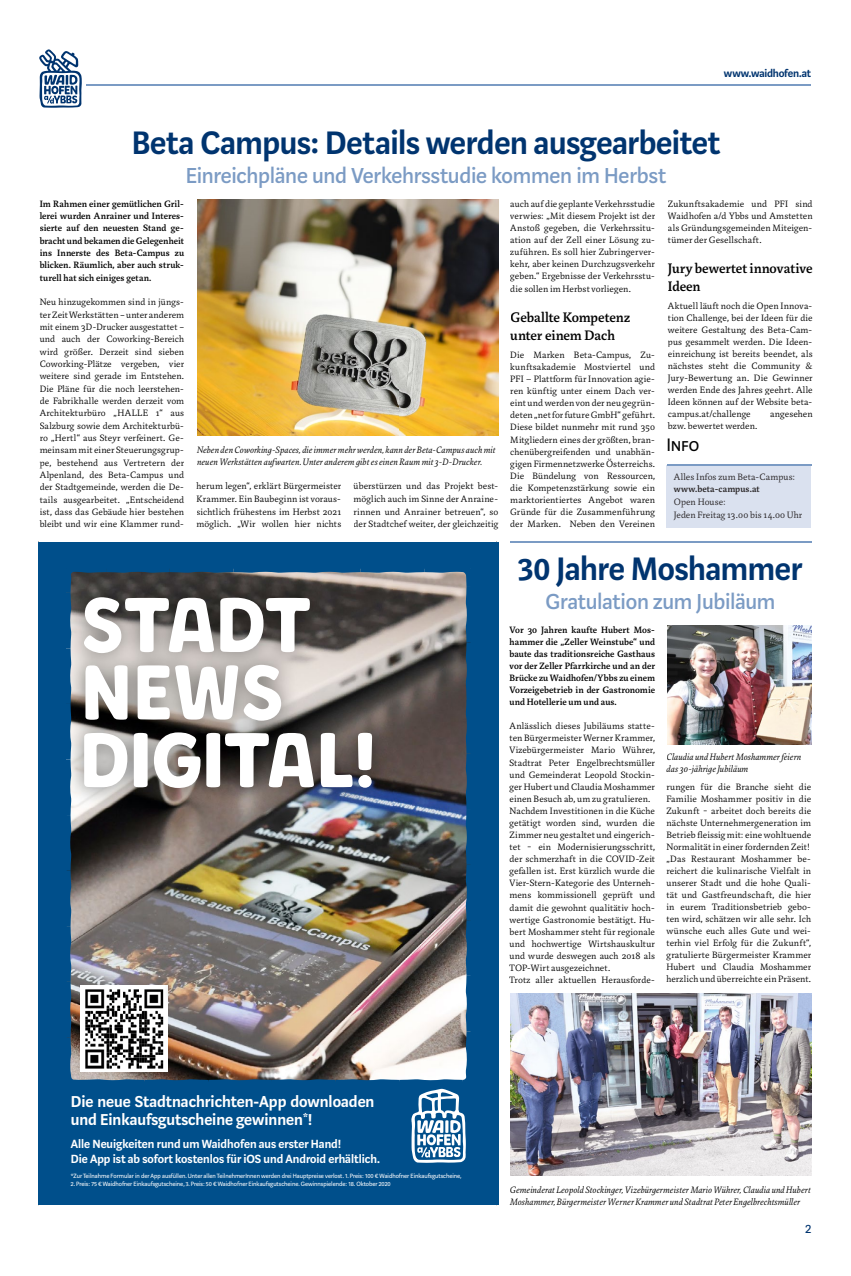
<style>
.page{position:relative;width:851px;height:1276px;background:#fff}
.page>*{position:absolute;margin:0;border:0;box-sizing:border-box;transform-origin:0 0}
.t1{font:76.7px/67.6px "Andri";color:#fff}
.t2{font:600 36px "Marat Sans";letter-spacing:-.01em;color:#00346f}
.t3{font:500 24px "Marat Sans";letter-spacing:-.01em;color:#7b9bc4}
.t4{font:20px "Marat Sans Regular Small Caps";color:#000}
.t5{font:600 17.5px/17.5px "Marat Sans";color:#fff}
.t6{font:500 15px/18.1px "Marat";color:#000}
.t7{font:14px "Marat Sans";color:#00346f}
.t8{font:600 13.1px/15.7px "Marat Sans";color:#fff}
.t9{font:600 12px "Marat Sans";letter-spacing:-.02em;color:#00346f}
.t10{font:300 10px/12.1px "Marat";letter-spacing:.01em;color:#000;text-align:justify}
.t11{font:500 10px/12.3px "Marat";letter-spacing:.01em;color:#000;text-align:justify}
.t12{font:italic 300 10px/12px "Marat";letter-spacing:.01em;color:#000}
.t13{font:300 10px/12.6px "Marat";letter-spacing:.01em;color:#231f20}
.t14{font:500 10px "Marat";letter-spacing:.015em;color:#231f20}
.t15{font:6.8px "Marat Sans";letter-spacing:-.005em;color:#fff}
</style>
<div class="page">
<hr style="left:86px;top:85px;width:725px;height:1px;background:#7b9bc4">
<svg style="left:39px;top:49px;width:43px;height:59px"></svg>
<img style="left:197px;top:199px;width:301px;height:237px">
<img style="left:510px;top:994px;width:301px;height:181px">
<div style="left:39px;top:542px;width:459px;height:663px;background:#004f8b"></div>
<img style="left:66px;top:568px;width:405px;height:595px">
<img style="left:81px;top:985px;width:86px;height:87px">
<div style="left:666px;top:465px;width:145px;height:62px;background:#dae1ef"></div>
<hr style="left:666px;top:464px;width:145px;height:1px;background:#7b9bc4">
<img style="left:667px;top:625px;width:144px;height:119px">
<hr style="left:509px;top:541px;width:302px;height:1px;background:#7b9bc4">
<p class="t9" style="left:723px;top:66px;width:89px">www.waidhofen.at</p>
<h2 class="t2" style="left:132px;top:124px;width:590px">Beta Campus: Details werden ausgearbeitet</h2>
<h3 class="t3" style="left:186px;top:163px;width:482px">Einreichpläne und Verkehrsstudie kommen im Herbst</h3>
<p class="t11" style="left:40px;top:198px;width:146px">Im Rahmen einer gemütlichen Gril&shy;lerei wurden Anrainer und Interes&shy;sierte auf den neuesten Stand ge&shy;bracht und bekamen die Gelegenheit ins Innerste des Beta-Campus zu blicken. Räumlich, aber auch struk&shy;turell hat sich einiges getan.</p>
<p class="t10" style="left:40px;top:296px;width:146px">Neu hinzugekommen sind in jüngs&shy;ter Zeit Werkstätten − unter anderem mit einem 3D-Drucker ausgestattet − und auch der Coworking-Bereich wird größer. Derzeit sind sieben Coworking-Plätze vergeben, vier weitere sind gerade im Entstehen.<br>Die Pläne für die noch leerstehen&shy;de Fabrikhalle werden derzeit vom Architekturbüro „HALLE 1“ aus Salzburg sowie dem Architekturbü&shy;ro „Hertl“ aus Steyr verfeinert. Ge&shy;meinsam mit einer Steuerungsgrup&shy;pe, bestehend aus Vertretern der Alpenland, des Beta-Campus und der Stadtgemeinde, werden die De&shy;tails ausgearbeitet. „Entscheidend ist, dass das Gebäude hier bestehen bleibt und wir eine Klammer rund-</p>
<p class="t10" style="left:667px;top:198px;width:146px">Zukunftsakademie und PFI sind Waidhofen a/d Ybbs und Amstetten als Gründungsgemeinden Miteigen&shy;tümer der Gesellschaft.</p>
<h3 class="t6" style="left:667px;top:259px;width:146px">Jury bewertet innovative<br>Ideen</h3>
<p class="t10" style="left:667px;top:299px;width:146px">Aktuell läuft noch die Open Innova&shy;tion Challenge, bei der Ideen für die weitere Gestaltung des Beta-Cam&shy;pus gesammelt werden. Die Ideen&shy;einreichung ist bereits beendet, als nächstes steht die Community &amp; Jury-Bewertung an. Die Gewinner werden Ende des Jahres geehrt. Alle Ideen können auf der Website beta&shy;campus.at/challenge</p>
<p class="t10" style="left:510px;top:198px;width:146px">auch auf die geplante Verkehrsstudie verwies: „Mit diesem Projekt ist der Anstoß gegeben, die Verkehrssitu&shy;ation auf der Zell einer Lösung zu&shy;zuführen. Es soll hier Zubringerver&shy;kehr, aber keinen Durchzugsverkehr geben.“ Ergebnisse der Verkehrsstu&shy;die sollen im Herbst vorliegen.</p>
<h3 class="t6" style="left:510px;top:308px;width:121px">Geballte Kompetenz unter einem Dach</h3>
<p class="t10" style="left:510px;top:349px;width:146px">Die Marken Beta-Campus, Zu&shy;kunftsakademie Mostviertel und PFI – Plattform für Innovation agie&shy;ren künftig unter einem Dach ver&shy;eint und werden von der neu gegrün&shy;deten „net for future GmbH“ geführt.<br>Diese bildet nunmehr mit rund 350<br>Mitgliedern eines der größten, bran&shy;chenübergreifenden und unabhän&shy;gigen Firmennetzwerke Österreichs.<br>Die Bündelung von Ressourcen, die Kompetenzstärkung sowie ein marktorientiertes Angebot waren Gründe für die Zusammenführung der Marken. Neben den Vereinen</p>
<p class="t10" style="left:770px;top:407px;width:44px">angesehen</p>
<p class="t10" style="left:667px;top:419px;width:91px">bzw. bewertet werden.</p>
<h3 class="t4" style="left:666px;top:434px;width:34px">Info</h3>
<p class="t12" style="left:197px;top:444px;width:300px">Neben den Coworking-Spaces, die immer mehr werden, kann der Beta-Campus auch mit neuen Werkstätten aufwarten. Unter anderem gibt es einen Raum mit 3-D-Drucker.</p>
<p class="t13" style="left:673px;top:470px;width:123px">Alles Infos zum Beta-Campus:</p>
<p class="t14" style="left:673px;top:483px;width:87px">www.beta-campus.at</p>
<p class="t13" style="left:673px;top:495px;width:130px">Open House:<br>Jeden Freitag 13.00 bis 14.00 Uhr</p>
<p class="t10" style="left:196px;top:480px;width:146px;line-height:12.6px">herum legen“, erklärt Bürgermeister Krammer. Ein Baubeginn ist voraus&shy;sichtlich frühestens im Herbst 2021 möglich. „Wir wollen hier nichts</p>
<p class="t10" style="left:353px;top:480px;width:146px;line-height:12.6px">überstürzen und das Projekt best&shy;möglich auch im Sinne der Anraine&shy;rinnen und Anrainer betreuen“, so der Stadtchef weiter, der gleichzeitig</p>
<h1 class="t1" style="left:81px;top:592px;width:295px">STADT<br>NEWS<br>DIGITAL!</h1>
<h3 class="t5" style="left:71px;top:1093px;width:305px">Die neue Stadtnachrichten-App downloaden und Einkaufsgutscheine gewinnen<sup>*</sup>!</h3>
<h3 class="t8" style="left:71px;top:1136px;width:310px">Alle Neuigkeiten rund um Waidhofen aus erster Hand!<br>Die App ist ab sofort kostenlos für iOS und Android erhältlich.</h3>
<p class="t15" style="left:71px;top:1172px;width:392px">*Zur Teilnahme Formular in der App ausfüllen. Unter allen TeilnehmerInnen werden drei Hauptpreise verlost. 1. Preis: 100 € Waidhofner Einkaufsgutscheine,</p>
<p class="t15" style="left:71px;top:1180px;width:321px">2. Preis: 75 € Waidhofner Einkaufsgutscheine, 3. Preis: 50 € Waidhofner Einkaufsgutscheine. Gewinnspielende: 18. Oktober 2020</p>
<h2 class="t2" style="left:518px;top:550px;width:285px">30 Jahre Moshammer</h2>
<h3 class="t3" style="left:545px;top:589px;width:231px">Gratulation zum Jubiläum</h3>
<p class="t11" style="left:509px;top:623px;width:147px">Vor 30 Jahren kaufte Hubert Mos&shy;hammer die „Zeller Weinstube“ und baute das traditionsreiche Gasthaus vor der Zeller Pfarrkirche und an der Brücke zu Waidhofen/Ybbs zu einem Vorzeigebetrieb in der Gastronomie und Hotellerie um und aus.</p>
<p class="t10" style="left:509px;top:720px;width:147px;text-align:left">Anlässlich dieses Jubiläums statte&shy;ten Bürgermeister Werner Krammer, Vizebürgermeister Mario Wührer, Stadtrat Peter Engelbrechtsmüller und Gemeinderat Leopold Stockin&shy;ger Hubert und Claudia Moshammer einen Besuch ab, um zu gratulieren.<br>Nachdem Investitionen in die Küche getätigt worden sind, wurden die Zimmer neu gestaltet und eingerich&shy;tet - ein Modernisierungsschritt, der schmerzhaft in die COVID-Zeit gefallen ist. Erst kürzlich wurde die Vier-Stern-Kategorie des Unterneh&shy;mens kommissionell geprüft und damit die gewohnt qualitätiv hoch&shy;wertige Gastronomie bestätigt. Hu&shy;bert Moshammer steht für regionale und hochwertige Wirtshauskultur und wurde deswegen auch 2018 als TOP-Wirt ausgezeichnet.<br>Trotz aller aktuellen Herausforde-</p>
<p class="t12" style="left:666px;top:750px;width:136px">Claudia und Hubert Moshammer feiern das 30-jährige Jubiläum</p>
<p class="t10" style="left:666px;top:781px;width:146px;text-align:left">rungen für die Branche sieht die Familie Moshammer positiv in die Zukunft - arbeitet doch bereits die nächste Unternehmergeneration im Betrieb fleissig mit: eine wohltuende Normalität in einer fordernden Zeit! „Das Restaurant Moshammer be&shy;reichert die kulinarische Vielfalt in unserer Stadt und die hohe Quali&shy;tät und Gastfreundschaft, die hier in eurem Traditionsbetrieb gebo&shy;ten wird, schätzen wir alle sehr. Ich wünsche euch alles Gute und wei&shy;terhin viel Erfolg für die Zukunft“, gratulierte Bürgermeister Krammer Hubert und Claudia Moshammer herzlich und überreichte ein Präsent.</p>
<p class="t12" style="left:509px;top:1184px;width:302px">Gemeinderat Leopold Stockinger, Vizebürgermeister Mario Wührer, Claudia und Hubert<br>Moshammer, Bürgermeister Werner Krammer und Stadtrat Peter Engelbrechtsmüller</p>
<h3 class="t7" style="left:805px;top:1221px;width:7px">2</h3>
</div>
